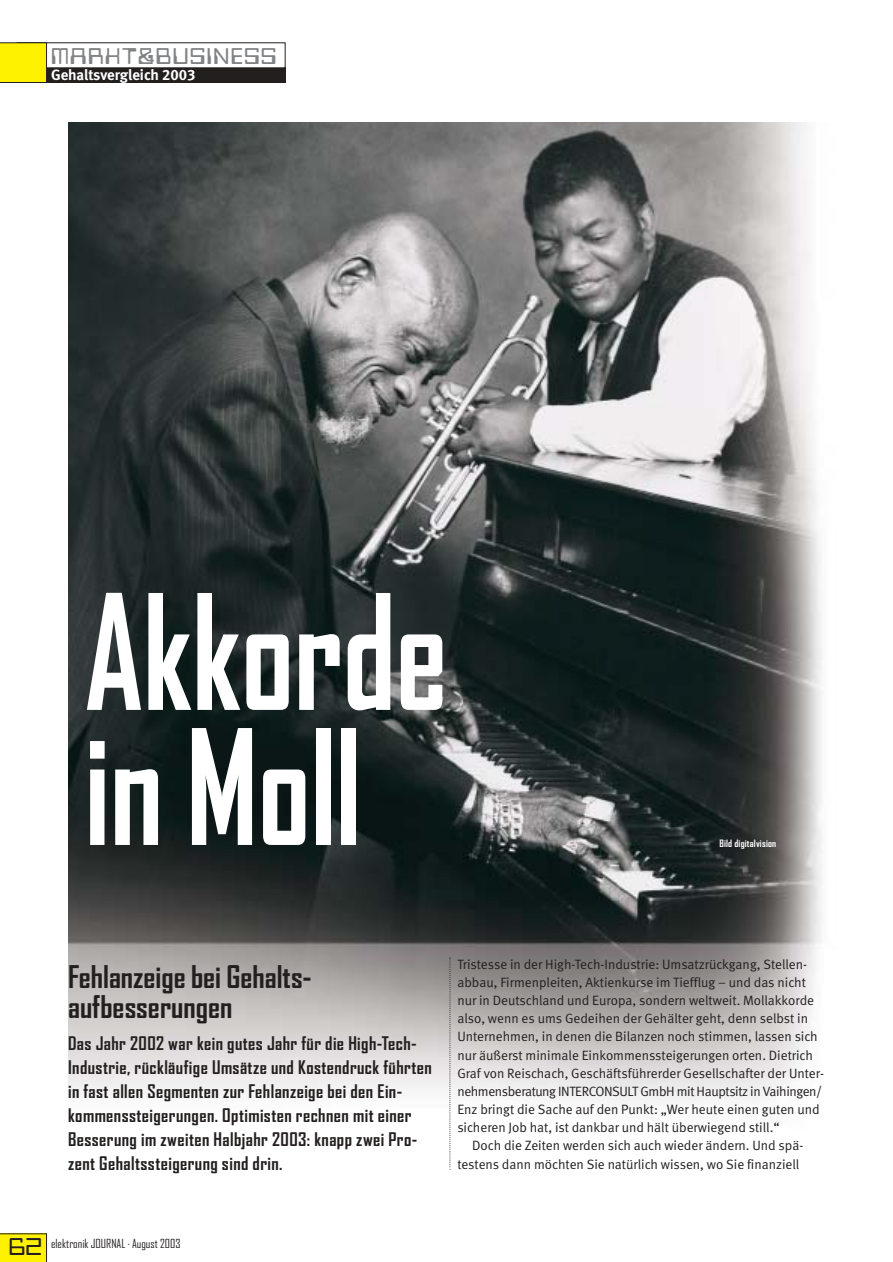
<style>
.page{position:relative;width:893px;height:1262px;background:#fff}
.page>*{position:absolute;margin:0;border:0;box-sizing:border-box;transform-origin:0 0}
.t1{font:700 153px/135px "Agency FB";color:#fff;scale:.85 1}
.t2{font:700 30px/30px "Agency FB";color:#231f1f}
.t3{font:22.5px "Orbit Bby BT";letter-spacing:.07em;color:#808284}
.t4{font:700 18px/24px "Agency FB";letter-spacing:.025em;color:#231f1f}
.t5{font:15px "Meta Bold LF";color:#fff}
.t6{font:13.5px "Meta Normal LF";color:#231f1f}
.t7{font:13.5px "Meta Normal LF";letter-spacing:-.03em;color:#231f1f}
.t8{font:12px "Agency FB";color:#231f1f}
.t9{font:700 9.75px "Agency FB";letter-spacing:.02em;color:#fff}
.s1{font-family:"Orbit Bby BT";font-size:24px}
</style>
<div class="page">
<img style="left:68px;top:122px;width:754px;height:1040px">
<svg style="left:0;top:1233px;width:47px;height:28px"></svg>
<div style="left:0;top:67px;width:285px;height:16px;background:#231f1f"></div>
<div style="left:0;top:43px;width:47px;height:39px;background:#fff200"></div>
<svg style="left:449px;top:957px;width:1px;height:211px"></svg>
<h3 class="t3" style="left:51px;top:48px;width:227px">MARKT&amp;BUSINESS</h3>
<p class="t5" style="left:51px;top:70px;width:146px">Gehaltsvergleich 2003</p>
<h1 class="t1" style="left:85px;top:604px;width:428px">Akkorde in Moll</h1>
<p class="t9" style="left:719px;top:840px;width:58px">Bild digitalvision</p>
<h2 class="t2" style="left:68px;top:965px;width:245px">Fehlanzeige bei Gehalts&shy;aufbesserungen</h2>
<p class="t4" style="left:68px;top:1033px;width:365px">Das Jahr 2002 war kein gutes Jahr für die High-Tech-Industrie, rückläufige Umsätze und Kostendruck führten in fast allen Segmenten zur Fehlanzeige bei den Ein&shy;kommenssteigerungen. Optimisten rechnen mit einer Besserung im zweiten Halbjahr 2003: knapp zwei Pro&shy;zent Gehaltssteigerung sind drin.</p>
<p class="t8" style="left:9px;top:1239px;width:173px"><span class="s1">62</span> elektronik JOURNAL · August 2003</p>
<p class="t6" style="left:457px;top:959px;width:351px">Tristesse in der High-Tech-Industrie: Umsatzrückgang, Stellen-</p>
<p class="t6" style="left:457px;top:977px;width:350px">abbau, Firmenpleiten, Aktienkurse im Tiefflug – und das nicht</p>
<p class="t6" style="left:457px;top:995px;width:358px">nur in Deutschland und Europa, sondern weltweit. Mollakkorde</p>
<p class="t6" style="left:457px;top:1013px;width:352px">also, wenn es ums Gedeihen der Gehälter geht, denn selbst in</p>
<p class="t6" style="left:457px;top:1031px;width:362px">Unternehmen, in denen die Bilanzen noch stimmen, lassen sich</p>
<p class="t6" style="left:457px;top:1050px;width:357px">nur äußerst minimale Einkommenssteigerungen orten. Dietrich</p>
<p class="t6" style="left:457px;top:1068px;width:368px">Graf von Reischach, Geschäftsführerder Gesellschafter der Unter-</p>
<p class="t7" style="left:457px;top:1086px;width:366px">nehmensberatung INTERCONSULT GmbH mit Hauptsitz in Vaihingen/</p>
<p class="t6" style="left:457px;top:1104px;width:364px">Enz bringt die Sache auf den Punkt: „Wer heute einen guten und</p>
<p class="t6" style="left:457px;top:1122px;width:324px">sicheren Job hat, ist dankbar und hält überwiegend still.“</p>
<p class="t6" style="left:472px;top:1140px;width:332px">Doch die Zeiten werden sich auch wieder ändern. Und spä-</p>
<p class="t6" style="left:457px;top:1158px;width:343px">testens dann möchten Sie natürlich wissen, wo Sie finanziell</p>
</div>
